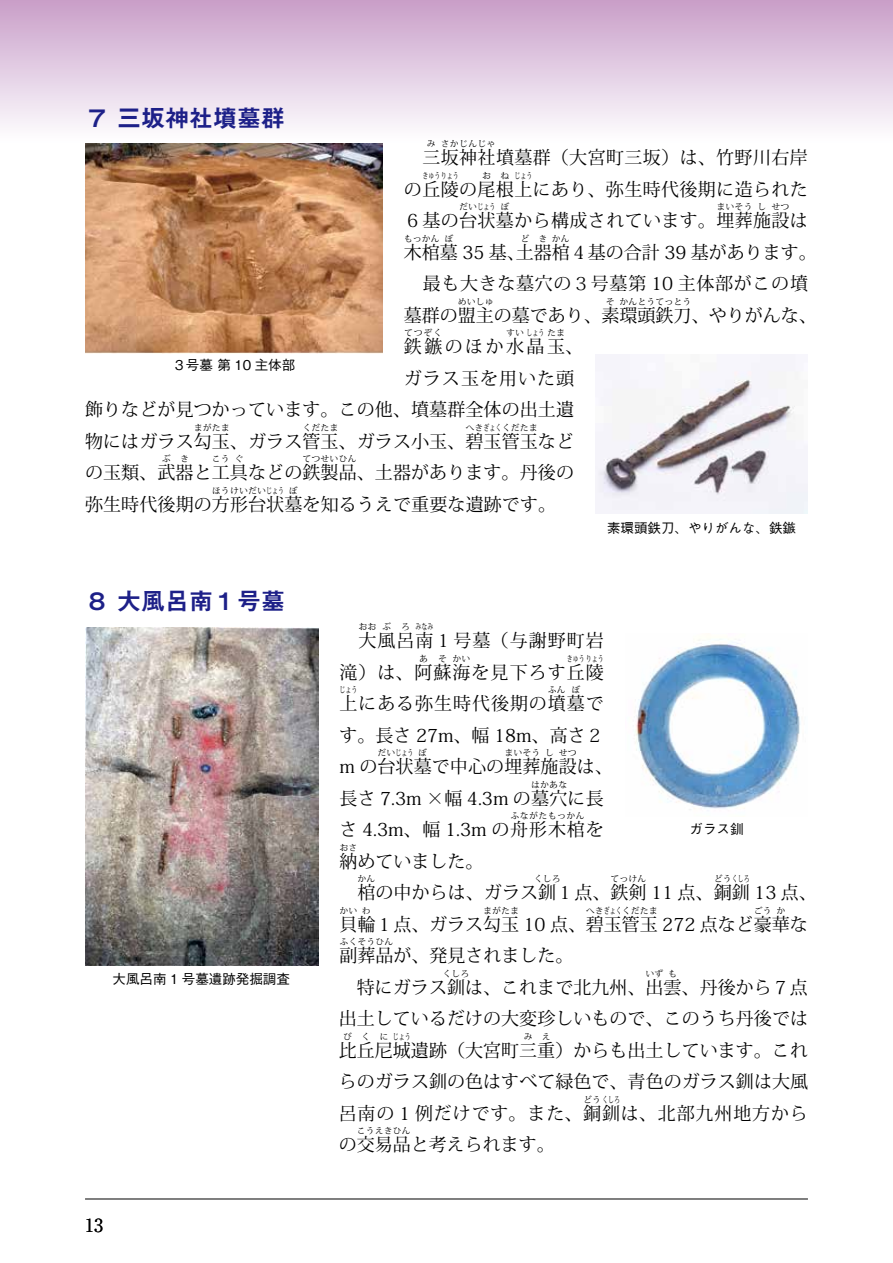
<style>
.page{position:relative;width:893px;height:1263px;background:#fff}
.page>*{position:absolute;margin:0;border:0;box-sizing:border-box;transform-origin:0 0}
.t1{font:24px "Midashi Go Upr MB31";color:#1d2088}
.t2{font:18px/31.5px "Koz Min Pro";letter-spacing:.005em;color:#000}
.t3{font:18px "Koz Min Pro";letter-spacing:.055em;color:#000}
.t4{font:18px "Koz Min Pro";letter-spacing:.025em;color:#000}
.t5{font:18px "Koz Min Pro";letter-spacing:.05em;color:#000}
.t6{font:18px "Koz Min Pro";letter-spacing:.135em;color:#000}
.t7{font:18px "Ryumin Upr";color:#000}
.t8{font:500 13.5px "Gothic BBB Pro";color:#000}
.t9{font:9px "Koz Min Pro";color:#000}
.t10{font:9px "Koz Min Pro";color:#000;scale:.67 1}
.t11{font:9px "Koz Min Pro";letter-spacing:.035em;color:#000}
</style>
<div class="page">
<hr style="left:85px;top:1199px;width:723px;height:1px;background:#000">
<div style="left:0;top:0;width:893px;height:145px;background:linear-gradient(to bottom,#c99ec8,#fff)"></div>
<img style="left:85px;top:143px;width:298px;height:210px">
<img style="left:596px;top:355px;width:211px;height:159px">
<img style="left:86px;top:627px;width:232px;height:338px">
<img style="left:635px;top:639px;width:166px;height:170px">
<h1 class="t1" style="left:85px;top:99px;width:201px">７ 三坂神社墳墓群</h1>
<p class="t9" style="left:427px;top:138px;width:10px">み</p>
<p class="t9" style="left:441px;top:138px;width:56px">さかじんじゃ</p>
<p class="t2" style="left:404px;top:173px;width:405px">の丘陵の尾根上にあり、弥生時代後期に造られた</p>
<p class="t4" style="left:422px;top:145px;width:387px">三坂神社墳墓群（大宮町三坂）は、竹野川右岸</p>
<p class="t10" style="left:422px;top:169px;width:56px">きゅうりょう</p>
<p class="t9" style="left:482px;top:169px;width:29px">お ね</p>
<p class="t10" style="left:514px;top:169px;width:28px">じょう</p>
<p class="t2" style="left:404px;top:204px;width:405px">６基の台状墓から構成されています。埋葬施設は</p>
<p class="t9" style="left:459px;top:201px;width:38px">だいじょう</p>
<p class="t9" style="left:500px;top:201px;width:10px">ぼ</p>
<p class="t9" style="left:716px;top:201px;width:38px">まいそう</p>
<p class="t9" style="left:758px;top:201px;width:10px">し</p>
<p class="t9" style="left:771px;top:201px;width:19px">せつ</p>
<p class="t2" style="left:404px;top:236px;width:414px">木棺墓 35 基、土器棺４基の合計 39 基があります。</p>
<p class="t9" style="left:404px;top:232px;width:37px">もっかん</p>
<p class="t9" style="left:444px;top:232px;width:10px">ぼ</p>
<p class="t9" style="left:520px;top:232px;width:28px">ど き</p>
<p class="t9" style="left:552px;top:232px;width:19px">かん</p>
<p class="t2" style="left:404px;top:267px;width:414px">　最も大きな墓穴の３号墓第 10 主体部がこの墳墓群の盟主の墓であり、素環頭鉄刀、やりがんな、</p>
<p class="t9" style="left:458px;top:295px;width:37px">めいしゅ</p>
<p class="t9" style="left:606px;top:295px;width:10px">そ</p>
<p class="t9" style="left:619px;top:295px;width:73px">かんとうてっとう</p>
<p class="t6" style="left:404px;top:334px;width:181px">鉄鏃のほか水晶玉、</p>
<p class="t9" style="left:404px;top:327px;width:39px">てつぞく</p>
<p class="t9" style="left:506px;top:327px;width:60px">すいしょうたま</p>
<p class="t2" style="left:85px;top:362px;width:491px;text-align:justify;text-indent:319px">ガラス玉を用いた頭飾りなどが見つかっています。この他、墳墓群全体の出土遺物にはガラス勾玉、ガラス管玉、ガラス小玉、碧玉管玉など</p>
<p class="t8" style="left:172px;top:354px;width:124px">３号墓 第 10 主体部</p>
<p class="t9" style="left:194px;top:421px;width:38px">まがたま</p>
<p class="t9" style="left:302px;top:421px;width:38px">くだたま</p>
<p class="t9" style="left:465px;top:421px;width:74px">へきぎょくくだたま</p>
<p class="t2" style="left:85px;top:456px;width:490px">の玉類、武器と工具などの鉄製品、土器があります。丹後の</p>
<p class="t9" style="left:162px;top:453px;width:29px">ぶ き</p>
<p class="t9" style="left:212px;top:453px;width:19px">こう</p>
<p class="t9" style="left:234px;top:453px;width:10px">ぐ</p>
<p class="t9" style="left:302px;top:453px;width:56px">てつせいひん</p>
<p class="t2" style="left:85px;top:488px;width:490px">弥生時代後期の方形台状墓を知るうえで重要な遺跡です。　</p>
<p class="t9" style="left:212px;top:484px;width:74px">ほうけいだいじょう</p>
<p class="t9" style="left:289px;top:484px;width:10px">ぼ</p>
<h1 class="t1" style="left:85px;top:582px;width:201px">８ 大風呂南１号墓</h1>
<p class="t8" style="left:113px;top:968px;width:179px">大風呂南 1 号墓遺跡発掘調査</p>
<p class="t7" style="left:85px;top:1211px;width:19px">13</p>
<p class="t8" style="left:607px;top:517px;width:190px">素環頭鉄刀、やりがんな、鉄鏃</p>
<p class="t9" style="left:358px;top:621px;width:19px">おお</p>
<p class="t9" style="left:382px;top:621px;width:10px">ぶ</p>
<p class="t9" style="left:401px;top:621px;width:10px">ろ</p>
<p class="t10" style="left:416px;top:621px;width:28px">みなみ</p>
<p class="t3" style="left:339px;top:659px;width:266px">滝）は、阿蘇海を見下ろす丘陵</p>
<p class="t3" style="left:358px;top:628px;width:247px">大風呂南１号墓（与謝野町岩</p>
<p class="t9" style="left:419px;top:652px;width:10px">あ</p>
<p class="t9" style="left:438px;top:652px;width:10px">そ</p>
<p class="t9" style="left:453px;top:652px;width:19px">かい</p>
<p class="t10" style="left:567px;top:652px;width:57px">きゅうりょう</p>
<p class="t3" style="left:339px;top:691px;width:266px">上にある弥生時代後期の墳墓で</p>
<p class="t10" style="left:339px;top:684px;width:28px">じょう</p>
<p class="t9" style="left:548px;top:684px;width:19px">ふん</p>
<p class="t9" style="left:571px;top:684px;width:10px">ぼ</p>
<p class="t2" style="left:339px;top:719px;width:275px">す。長さ 27m、幅 18m、高さ２m の台状墓で中心の埋葬施設は、</p>
<p class="t9" style="left:377px;top:747px;width:38px">だいじょう</p>
<p class="t9" style="left:418px;top:747px;width:10px">ぼ</p>
<p class="t9" style="left:504px;top:747px;width:38px">まいそう</p>
<p class="t9" style="left:545px;top:747px;width:10px">し</p>
<p class="t9" style="left:559px;top:747px;width:19px">せつ</p>
<p class="t2" style="left:339px;top:782px;width:266px">長さ 7.3m ×幅 4.3m の墓穴に長</p>
<p class="t9" style="left:531px;top:778px;width:38px">はかあな</p>
<p class="t5" style="left:339px;top:817px;width:266px">さ 4.3m、幅 1.3m の舟形木棺を</p>
<p class="t11" style="left:510px;top:810px;width:76px">ふながたもっかん</p>
<p class="t9" style="left:339px;top:841px;width:19px">おさ</p>
<p class="t2" style="left:339px;top:845px;width:145px">納めていました。</p>
<p class="t8" style="left:689px;top:818px;width:55px">ガラス釧</p>
<p class="t9" style="left:357px;top:873px;width:19px">かん</p>
<p class="t9" style="left:534px;top:873px;width:28px">くしろ</p>
<p class="t9" style="left:610px;top:873px;width:38px">てっけん</p>
<p class="t9" style="left:714px;top:873px;width:38px">どうくしろ</p>
<p class="t2" style="left:339px;top:908px;width:470px">貝輪１点、ガラス勾玉 10 点、碧玉管玉 272 点など豪華な</p>
<p class="t2" style="left:357px;top:876px;width:461px">棺の中からは、ガラス釧１点、鉄剣 11 点、銅釧 13 点、</p>
<p class="t9" style="left:339px;top:904px;width:19px">かい</p>
<p class="t9" style="left:362px;top:904px;width:10px">わ</p>
<p class="t9" style="left:483px;top:904px;width:37px">まがたま</p>
<p class="t9" style="left:586px;top:904px;width:73px">へきぎょくくだたま</p>
<p class="t9" style="left:754px;top:904px;width:19px">ごう</p>
<p class="t9" style="left:776px;top:904px;width:10px">か</p>
<p class="t2" style="left:339px;top:939px;width:235px">副葬品が、発見されました。</p>
<p class="t9" style="left:339px;top:936px;width:55px">ふくそうひん</p>
<p class="t2" style="left:339px;top:971px;width:471px">　特にガラス釧は、これまで北九州、出雲、丹後から７点</p>
<p class="t9" style="left:443px;top:967px;width:28px">くしろ</p>
<p class="t9" style="left:646px;top:967px;width:19px">いず</p>
<p class="t9" style="left:668px;top:967px;width:10px">も</p>
<p class="t2" style="left:339px;top:1002px;width:471px">出土しているだけの大変珍しいもので、このうち丹後では比丘尼城遺跡（大宮町三重）からも出土しています。これ</p>
<p class="t9" style="left:343px;top:1030px;width:10px">び</p>
<p class="t9" style="left:361px;top:1030px;width:10px">く</p>
<p class="t9" style="left:379px;top:1030px;width:10px">に</p>
<p class="t10" style="left:393px;top:1030px;width:28px">じょう</p>
<p class="t9" style="left:524px;top:1030px;width:29px">み え</p>
<p class="t2" style="left:339px;top:1065px;width:471px">らのガラス釧の色はすべて緑色で、青色のガラス釧は大風呂南の 1 例だけです。また、銅釧は、北部九州地方から</p>
<p class="t9" style="left:583px;top:1093px;width:38px">どうくしろ</p>
<p class="t9" style="left:357px;top:1125px;width:55px">こうえきひん</p>
<p class="t2" style="left:339px;top:1128px;width:218px">の交易品と考えられます。</p>
</div>
